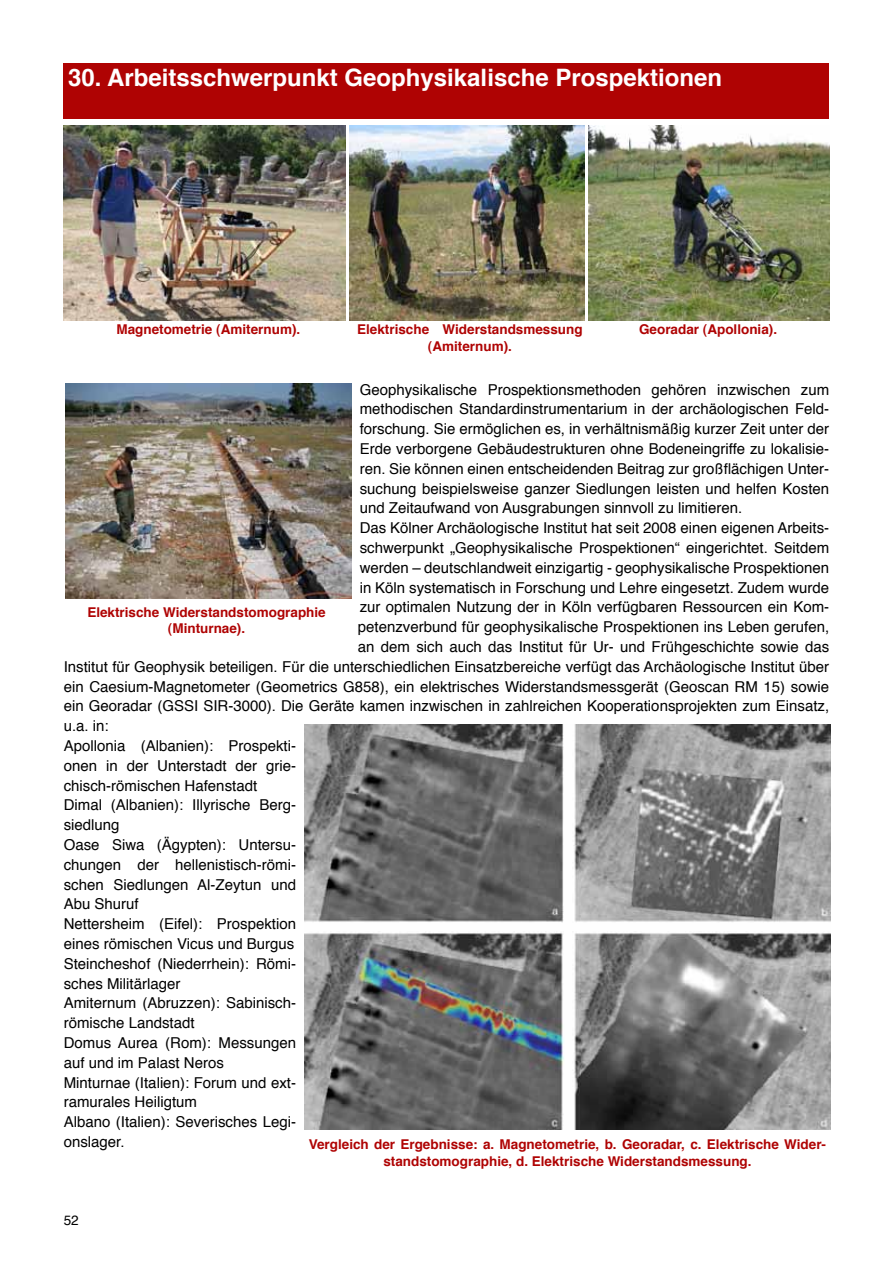
<style>
.page{position:relative;width:893px;height:1263px;background:#fff}
.page>*{position:absolute;margin:0;border:0;box-sizing:border-box;transform-origin:0 0}
.t1{font:700 24px "Helvetica";color:#fff}
.t2{font:15px "Helvetica";color:#000}
.t3{font:700 13.5px/16.2px "Helvetica";color:#af0303;text-align:center}
.t4{font:13.5px "Helvetica";color:#000}
</style>
<div class="page">
<div style="left:64px;top:64px;width:765px;height:55px;background:#af0303"></div>
<img style="left:64px;top:125px;width:281px;height:195px">
<img style="left:349px;top:125px;width:235px;height:195px">
<img style="left:589px;top:125px;width:240px;height:195px">
<img style="left:66px;top:383px;width:286px;height:215px">
<img style="left:305px;top:724px;width:525px;height:406px">
<h1 class="t1" style="left:68px;top:58px;width:655px">30. Arbeitsschwerpunkt Geophysikalische Prospektionen</h1>
<p class="t3" style="left:116px;top:322px;width:185px">Magnetometrie (Amiternum).</p>
<p class="t3" style="left:357px;top:322px;width:227px">Elektrische Widerstandsmessung (Amiternum).</p>
<p class="t3" style="left:639px;top:322px;width:140px">Georadar (Apollonia).</p>
<p class="t2" style="left:360px;top:378px;width:471px">Geophysikalische Prospektionsmethoden gehören inzwischen zum</p>
<p class="t2" style="left:360px;top:397px;width:471px">methodischen Standardinstrumentarium in der archäologischen Feld-</p>
<p class="t2" style="left:360px;top:417px;width:471px">forschung. Sie ermöglichen es, in verhältnismäßig kurzer Zeit unter der</p>
<p class="t2" style="left:360px;top:437px;width:471px">Erde verborgene Gebäudestrukturen ohne Bodeneingriffe zu lokalisie-</p>
<p class="t2" style="left:360px;top:457px;width:471px">ren. Sie können einen entscheidenden Beitrag zur großflächigen Unter-</p>
<p class="t2" style="left:360px;top:477px;width:471px">suchung beispielsweise ganzer Siedlungen leisten und helfen Kosten</p>
<p class="t2" style="left:360px;top:496px;width:384px">und Zeitaufwand von Ausgrabungen sinnvoll zu limitieren.</p>
<p class="t2" style="left:360px;top:516px;width:471px">Das Kölner Archäologische Institut hat seit 2008 einen eigenen Arbeits-</p>
<p class="t2" style="left:360px;top:536px;width:471px">schwerpunkt „Geophysikalische Prospektionen“ eingerichtet. Seitdem</p>
<p class="t2" style="left:360px;top:556px;width:471px">werden – deutschlandweit einzigartig - geophysikalische Prospektionen</p>
<p class="t2" style="left:360px;top:576px;width:471px">in Köln systematisch in Forschung und Lehre eingesetzt. Zudem wurde</p>
<p class="t2" style="left:360px;top:595px;width:471px">zur optimalen Nutzung der in Köln verfügbaren Ressourcen ein Kom-</p>
<p class="t2" style="left:358px;top:615px;width:473px">petenzverbund für geophysikalische Prospektionen ins Leben gerufen,</p>
<p class="t2" style="left:358px;top:635px;width:473px">an dem sich auch das Institut für Ur- und Frühgeschichte sowie das</p>
<p class="t2" style="left:64px;top:655px;width:767px">Institut für Geophysik beteiligen. Für die unterschiedlichen Einsatzbereiche verfügt das Archäologische Institut über</p>
<p class="t2" style="left:64px;top:675px;width:767px">ein Caesium-Magnetometer (Geometrics G858), ein elektrisches Widerstandsmessgerät (Geoscan RM 15) sowie</p>
<p class="t2" style="left:64px;top:694px;width:767px">ein Georadar (GSSI SIR-3000). Die Geräte kamen inzwischen in zahlreichen Kooperationsprojekten zum Einsatz,</p>
<p class="t2" style="left:64px;top:714px;width:47px">u.a. in:</p>
<p class="t2" style="left:64px;top:734px;width:234px">Apollonia (Albanien): Prospekti-</p>
<p class="t2" style="left:64px;top:754px;width:234px">onen in der Unterstadt der grie-</p>
<p class="t2" style="left:64px;top:774px;width:195px">chisch-römischen Hafenstadt</p>
<p class="t2" style="left:64px;top:793px;width:234px">Dimal (Albanien): Illyrische Berg-</p>
<p class="t2" style="left:64px;top:813px;width:57px">siedlung</p>
<p class="t2" style="left:64px;top:833px;width:234px">Oase Siwa (Ägypten): Untersu-</p>
<p class="t2" style="left:64px;top:853px;width:234px">chungen der hellenistisch-römi-</p>
<p class="t2" style="left:64px;top:873px;width:234px">schen Siedlungen Al-Zeytun und</p>
<p class="t2" style="left:64px;top:892px;width:77px">Abu Shuruf</p>
<p class="t2" style="left:64px;top:912px;width:234px">Nettersheim (Eifel): Prospektion</p>
<p class="t2" style="left:64px;top:932px;width:232px">eines römischen Vicus und Burgus</p>
<p class="t2" style="left:64px;top:952px;width:234px">Steincheshof (Niederrhein): Römi-</p>
<p class="t2" style="left:64px;top:972px;width:118px">sches Militärlager</p>
<p class="t2" style="left:64px;top:991px;width:234px">Amiternum (Abruzzen): Sabinisch-</p>
<p class="t2" style="left:64px;top:1011px;width:132px">römische Landstadt</p>
<p class="t2" style="left:64px;top:1031px;width:234px">Domus Aurea (Rom): Messungen</p>
<p class="t2" style="left:64px;top:1051px;width:162px">auf und im Palast Neros</p>
<p class="t2" style="left:64px;top:1071px;width:234px">Minturnae (Italien): Forum und ext-</p>
<p class="t2" style="left:64px;top:1090px;width:135px">ramurales Heiligtum</p>
<p class="t2" style="left:64px;top:1110px;width:234px">Albano (Italien): Severisches Legi-</p>
<p class="t2" style="left:64px;top:1130px;width:62px">onslager.</p>
<p class="t3" style="left:87px;top:604px;width:240px">Elektrische Widerstandstomographie (Minturnae).</p>
<p class="t3" style="left:309px;top:1137px;width:519px">Vergleich der Ergebnisse: a. Magnetometrie, b. Georadar, c. Elektrische Wider&shy;standstomographie, d. Elektrische Widerstandsmessung.</p>
<p class="t4" style="left:64px;top:1209px;width:17px">52</p>
</div>
